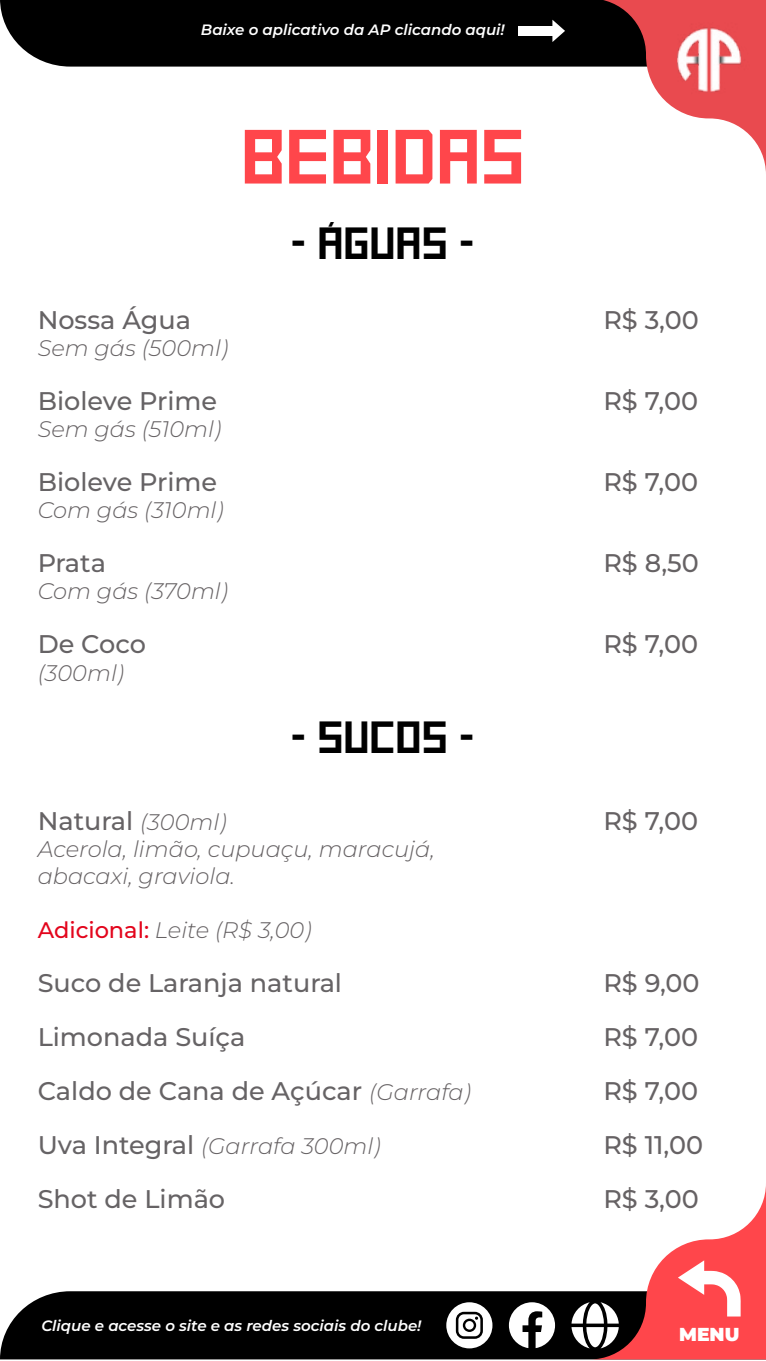
<style>
.page{position:relative;width:766px;height:1361px;background:#fff}
.page>*{position:absolute;margin:0;border:0;box-sizing:border-box;transform-origin:0 0}
.t1{font:76.5px "Square Font";color:#ff464b}
.t2{font:45px "Square Font";color:#000}
.t3{font:100 25.5px/54px "Montserrat";color:#666365}
.t4{font:100 25.5px/54px "Montserrat";color:#666264}
.t5{font:italic 100 22.5px/27px "Montserrat";color:#666264}
.t6{font:900 18.75px "Montserrat";color:#fff}
.t7{font:italic 600 15px "Montserrat";color:#fff}
.s1{font-style:italic;font-size:22.5px;color:#666264}
.s2{font-style:normal;color:#e3051c}
.s3{font-style:normal;font-size:25.5px;color:#666365}
</style>
<div class="page">
<div style="left:0;top:0;width:589px;height:67px;background:#000"></div>
<svg style="left:589px;top:0;width:176px;height:164px"></svg>
<img style="left:641px;top:10px;width:124px;height:99px">
<div style="left:0;top:1291px;width:571px;height:68px;background:#000"></div>
<svg style="left:571px;top:1194px;width:194px;height:165px"></svg>
<svg style="left:446px;top:1302px;width:46px;height:46px"></svg>
<svg style="left:508px;top:1302px;width:47px;height:46px"></svg>
<div style="left:517px;top:26px;width:35px;height:10px;background:#fff"></div>
<svg style="left:552px;top:20px;width:13px;height:22px"></svg>
<p class="t7" style="left:201px;top:19px;width:305px">Baixe o aplicativo da AP clicando aqui!</p>
<h1 class="t1" style="left:241px;top:119px;width:285px">BEBIDAS</h1>
<h2 class="t2" style="left:290px;top:221px;width:186px">- ÁGUAS -</h2>
<p class="t3" style="left:38px;top:293px;width:155px">Nossa Água</p>
<p class="t5" style="left:38px;top:334px;width:192px">Sem gás (500ml)</p>
<p class="t3" style="left:38px;top:374px;width:181px">Bioleve Prime</p>
<p class="t5" style="left:38px;top:415px;width:185px">Sem gás (510ml)</p>
<p class="t3" style="left:38px;top:455px;width:181px">Bioleve Prime</p>
<p class="t5" style="left:38px;top:496px;width:187px">Com gás (310ml)</p>
<p class="t3" style="left:38px;top:536px;width:70px">Prata</p>
<p class="t5" style="left:38px;top:577px;width:192px">Com gás (370ml)</p>
<p class="t3" style="left:38px;top:617px;width:110px">De Coco</p>
<p class="t5" style="left:38px;top:658px;width:88px">(300ml)</p>
<h2 class="t2" style="left:290px;top:716px;width:186px">- SUCOS -</h2>
<p class="t3" style="left:38px;top:793px;width:190px">Natural <span class="s1">(300ml)</span></p>
<p class="t5" style="left:38px;top:834px;width:398px">Acerola, limão, cupuaçu, maracujá, abacaxi, graviola.</p>
<p class="t5" style="left:38px;top:915px;width:275px"><span class="s2">Adicional:</span> Leite (R$ 3,00)</p>
<p class="t3" style="left:38px;top:955px;width:434px">Suco de Laranja natural<br>Limonada Suíça<br>Caldo de Cana de Açúcar <span class="s1">(Garrafa)</span></p>
<p class="t5" style="left:38px;top:1131px;width:344px"><span class="s3">Uva Integral</span> (Garrafa 300ml)</p>
<p class="t3" style="left:38px;top:1171px;width:189px">Shot de Limão</p>
<p class="t7" style="left:41px;top:1315px;width:381px">Clique e acesse o site e as redes sociais do clube!</p>
<p class="t4" style="left:603px;top:293px;width:97px">R$ 3,00</p>
<p class="t4" style="left:603px;top:374px;width:96px">R$ 7,00</p>
<p class="t4" style="left:603px;top:455px;width:96px">R$ 7,00</p>
<p class="t4" style="left:603px;top:536px;width:97px">R$ 8,50</p>
<p class="t4" style="left:603px;top:617px;width:96px">R$ 7,00</p>
<p class="t4" style="left:603px;top:793px;width:96px">R$ 7,00</p>
<p class="t4" style="left:603px;top:955px;width:101px">R$ 9,00<br>R$ 7,00<br>R$ 7,00<br>R$ 11,00<br>R$ 3,00</p>
<p class="t6" style="left:679px;top:1320px;width:62px">MENU</p>
</div>
